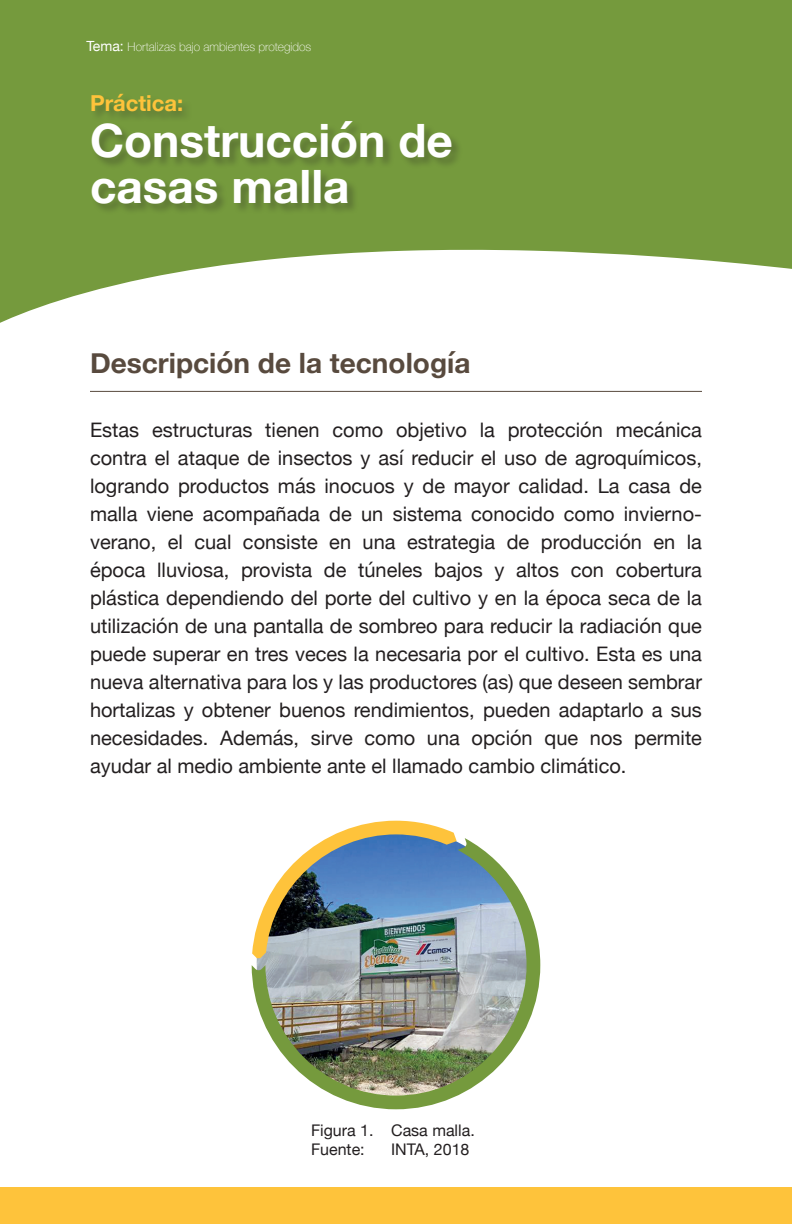
<style>
.page{position:relative;width:792px;height:1224px;background:#fff}
.page>*{position:absolute;margin:0;border:0;box-sizing:border-box;transform-origin:0 0}
.t1{font:700 46px/46px "Helvetica Neue";color:#fff}
.t2{font:700 28px "Helvetica Neue";color:#584a3e}
.t3{font:700 22px "Helvetica Neue";color:#fec33b}
.t4{font:20px/28px "Helvetica Neue";color:#231f20;text-align:justify}
.t5{font:16px/19.2px "Helvetica Neue";color:#231f20}
.t6{font:100 12px "Helvetica Neue";color:#fff}
.s1{font-weight:400;font-size:14px}
</style>
<div class="page">
<div style="left:0;top:1188px;width:792px;height:36px;background:#fec33b"></div>
<svg style="left:0;top:0;width:792px;height:323px;fill:#759a3d"></svg>
<div style="left:91px;top:94px;width:373px;height:122px;background:#231f20;opacity:.3"></div>
<img style="left:252px;top:838px;width:288px;height:271px">
<img style="left:252px;top:821px;width:205px;height:137px">
<hr style="left:90px;top:391px;width:612px;height:1px;background:#584a3e">
<p class="t6" style="left:86px;top:38px;width:226px"><span class="s1">Tema:</span> Hortalizas bajo ambientes protegidos</p>
<p class="t3" style="left:90px;top:86px;width:95px">Práctica:</p>
<h1 class="t1" style="left:90px;top:119px;width:364px">Construcción de casas malla</h1>
<h2 class="t2" style="left:90px;top:341px;width:382px">Descripción de la tecnología</h2>
<p class="t4" style="left:90px;top:417px;width:614px">Estas estructuras tienen como objetivo la protección mecánica contra el ataque de insectos y así reducir el uso de agroquímicos, logrando productos más inocuos y de mayor calidad. La casa de malla viene acompañada de un sistema conocido como invierno&shy;verano, el cual consiste en una estrategia de producción en la época lluviosa, provista de túneles bajos y altos con cobertura plástica dependiendo del porte del cultivo y en la época seca de la utilización de una pantalla de sombreo para reducir la radiación que puede superar en tres veces la necesaria por el cultivo. Esta es una nueva alternativa para los y las productores (as) que deseen sembrar hortalizas y obtener buenos rendimientos, pueden adaptarlo a sus necesidades. Además, sirve como una opción que nos permite ayudar al medio ambiente ante el llamado cambio climático.</p>
<p class="t5" style="left:311px;top:1122px;width:165px">Figura 1. Casa malla.<br>Fuente:</p>
<p class="t5" style="left:391px;top:1141px;width:80px">INTA, 2018</p>
</div>
